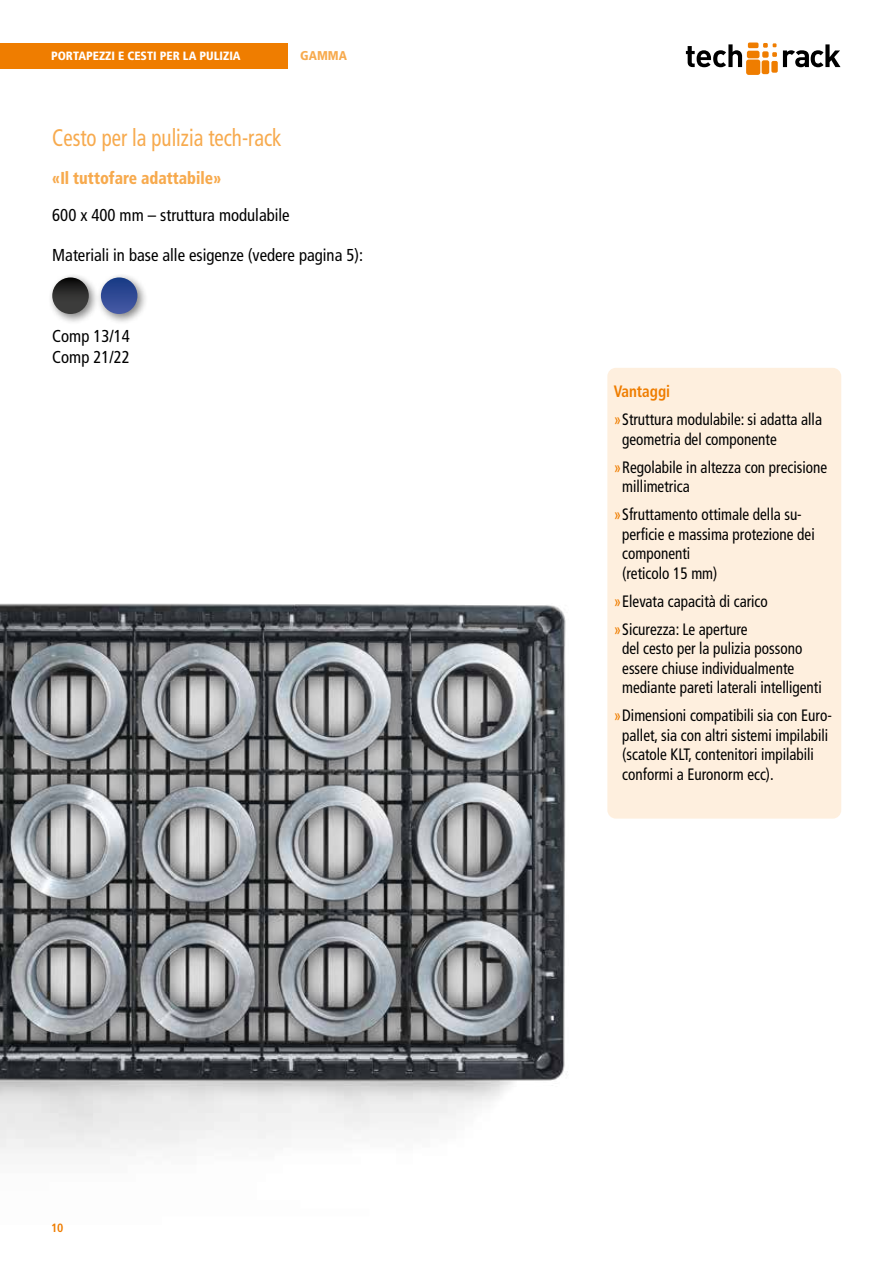
<style>
.page{position:relative;width:893px;height:1263px;background:#fff}
.page>*{position:absolute;margin:0;border:0;box-sizing:border-box;transform-origin:0 0}
.t1{font:condensed 24px "Frutiger LT Pro";color:#f7aa4e;scale:.87 1}
.t2{font:condensed 17.25px/20.2px "Frutiger LT Pro";color:#000}
.t3{font:900 condensed 17.25px "Frutiger LT Pro";color:#f7aa4e;scale:.9 1}
.t4{font:condensed 16.5px/19.5px "Frutiger LT Pro";color:#000;scale:.92 1}
.t5{font:900 condensed 12.75px "Frutiger LT Pro";color:#f7aa4e}
.t6{font:900 condensed 12px "Frutiger LT Pro";color:#fff}
.t7{font:700 condensed 12px "Frutiger LT Pro";color:#ef7d00}
.s1{font-weight:700;color:#ef7d00}
.s2{color:#ef7d00}
</style>
<div class="page">
<div style="left:0;top:43px;width:288px;height:25px;background:#ef7d00"></div>
<img style="left:0;top:603px;width:568px;height:553px">
<div style="left:607px;top:368px;width:234px;height:451px;background:#feefde;border-radius:9px"></div>
<div style="left:48px;top:273px;width:52px;height:52px;background:#000;opacity:.5"></div>
<svg style="left:52px;top:277px;width:37px;height:37px"></svg>
<div style="left:96px;top:273px;width:53px;height:52px;background:#000;opacity:.5"></div>
<svg style="left:101px;top:277px;width:36px;height:37px"></svg>
<svg style="left:686px;top:44px;width:56px;height:23px"></svg>
<svg style="left:783px;top:44px;width:57px;height:23px"></svg>
<div style="left:746px;top:60px;width:14px;height:15px;background:#ef7d00;border-radius:3px"></div>
<div style="left:747px;top:51px;width:12px;height:7px;background:#ef7d00;border-radius:2px"></div>
<div style="left:748px;top:43px;width:10px;height:5px;background:#ef7d00;border-radius:2px"></div>
<div style="left:762px;top:60px;width:7px;height:14px;background:#ef7d00;border-radius:2px"></div>
<div style="left:771px;top:61px;width:7px;height:12px;background:#ef7d00;border-radius:2px"></div>
<svg style="left:763px;top:43px;width:14px;height:14px"></svg>
<p class="t6" style="left:51px;top:49px;width:191px">PORTAPEZZI E CESTI PER LA PULIZIA</p>
<p class="t5" style="left:300px;top:48px;width:48px">GAMMA</p>
<h1 class="t1" style="left:52px;top:123px;width:265px">Cesto per la pulizia tech-rack</h1>
<p class="t3" style="left:52px;top:167px;width:189px">«Il tuttofare adattabile»</p>
<p class="t2" style="left:52px;top:205px;width:239px">600 x 400 mm – struttura modulabile</p>
<p class="t2" style="left:52px;top:245px;width:312px">Materiali in base alle esigenze (vedere pagina 5):</p>
<p class="t2" style="left:52px;top:326px;width:79px">Comp 13/14<br>Comp 21/22</p>
<p class="t7" style="left:51px;top:1220px;width:14px">10</p>
<p class="t4" style="left:614px;top:378px;width:228px;line-height:28px"><span class="s1">Vantaggi<br></span><span class="s2">»</span>Struttura modulabile: si adatta alla</p>
<p class="t4" style="left:614px;top:425px;width:233px;line-height:28px;text-indent:9px">geometria del componente <span class="s2">»</span>Regolabile in altezza con precisione</p>
<p class="t4" style="left:614px;top:473px;width:206px;line-height:28px;text-indent:9px">millimetrica<br><span class="s2">»</span>Sfruttamento ottimale della su-</p>
<p class="t4" style="left:622px;top:524px;width:211px">perficie e massima protezione dei componenti<br>(reticolo 15 mm)</p>
<p class="t4" style="left:614px;top:587px;width:169px;line-height:28px"><span class="s2">»</span>Elevata capacità di carico <span class="s2">»</span>Sicurezza: Le aperture</p>
<p class="t4" style="left:622px;top:639px;width:218px">del cesto per la pulizia possono essere chiuse individualmente mediante pareti laterali intelligenti</p>
<p class="t4" style="left:622px;top:706px;width:229px;text-indent:-9px"><span class="s2">»</span>Dimensioni compatibili sia con Euro&shy;pallet, sia con altri sistemi impilabili (scatole KLT, contenitori impilabili conformi a Euronorm ecc).</p>
</div>
